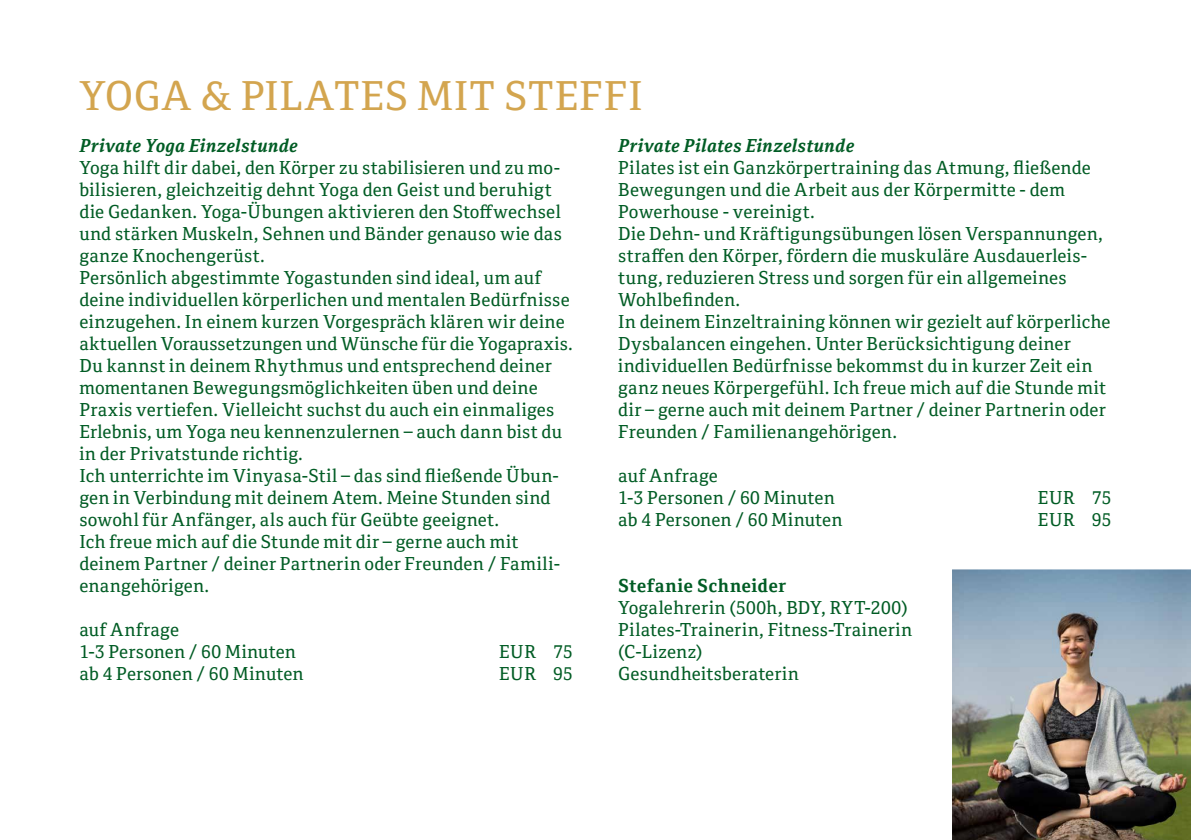
<style>
.page{position:relative;width:1191px;height:840px;background:#fff}
.page>*{position:absolute;margin:0;border:0;box-sizing:border-box;transform-origin:0 0}
.t1{font:40px "Cordale Corp";letter-spacing:.02em;color:#d3a54f}
.t2{font:18px/22px "Cordale Corp";letter-spacing:.02em;color:#005c24}
.t3{font:italic 700 18px "Cordale Corp";letter-spacing:.015em;color:#005c24}
.t4{font:700 18px "Cordale Corp";letter-spacing:.015em;color:#005c24}
</style>
<div class="page">
<img style="left:952px;top:569px;width:239px;height:270px">
<h1 class="t1" style="left:79px;top:71px;width:564px">YOGA &amp; PILATES MIT STEFFI</h1>
<p class="t3" style="left:79px;top:134px;width:220px">Private Yoga Einzelstunde</p>
<p class="t2" style="left:79px;top:156px;width:495px">Yoga hilft dir dabei, den Körper zu stabilisieren und zu mo&shy;bilisieren, gleichzeitig dehnt Yoga den Geist und beruhigt die Gedanken. Yoga-Übungen aktivieren den Stoffwechsel und stärken Muskeln, Sehnen und Bänder genauso wie das ganze Knochengerüst.<br>Persönlich abgestimmte Yogastunden sind ideal, um auf deine individuellen körperlichen und mentalen Bedürfnisse einzugehen. In einem kurzen Vorgespräch klären wir deine aktuellen Voraussetzungen und Wünsche für die Yogapraxis.<br>Du kannst in deinem Rhythmus und entsprechend deiner momentanen Bewegungsmöglichkeiten üben und deine Praxis vertiefen. Vielleicht suchst du auch ein einmaliges Erlebnis, um Yoga neu kennenzulernen – auch dann bist du in der Privatstunde richtig.<br>Ich unterrichte im Vinyasa-Stil – das sind fließende Übun&shy;gen in Verbindung mit deinem Atem. Meine Stunden sind sowohl für Anfänger, als auch für Geübte geeignet.<br>Ich freue mich auf die Stunde mit dir – gerne auch mit deinem Partner / deiner Partnerin oder Freunden / Famili&shy;enangehörigen.</p>
<p class="t2" style="left:79px;top:618px;width:218px">auf Anfrage<br>1-3 Personen / 60 Minuten</p>
<p class="t2" style="left:499px;top:640px;width:75px">EUR 75</p>
<p class="t2" style="left:79px;top:662px;width:226px">ab 4 Personen / 60 Minuten</p>
<p class="t2" style="left:499px;top:662px;width:75px">EUR 95</p>
<p class="t3" style="left:618px;top:134px;width:237px">Private Pilates Einzelstunde</p>
<p class="t2" style="left:618px;top:156px;width:494px">Pilates ist ein Ganzkörpertraining das Atmung, fließende Bewegungen und die Arbeit aus der Körpermitte - dem Powerhouse - vereinigt.<br>Die Dehn- und Kräftigungsübungen lösen Verspannungen, straffen den Körper, fördern die muskuläre Ausdauerleis&shy;tung, reduzieren Stress und sorgen für ein allgemeines Wohlbefinden.<br>In deinem Einzeltraining können wir gezielt auf körperliche Dysbalancen eingehen. Unter Berücksichtigung deiner individuellen Bedürfnisse bekommst du in kurzer Zeit ein ganz neues Körpergefühl. Ich freue mich auf die Stunde mit dir – gerne auch mit deinem Partner / deiner Partnerin oder Freunden / Familienangehörigen.</p>
<p class="t2" style="left:618px;top:464px;width:218px">auf Anfrage<br>1-3 Personen / 60 Minuten</p>
<p class="t2" style="left:1037px;top:486px;width:75px">EUR 75</p>
<p class="t2" style="left:618px;top:508px;width:226px">ab 4 Personen / 60 Minuten</p>
<p class="t2" style="left:1037px;top:508px;width:75px">EUR 95</p>
<p class="t4" style="left:618px;top:574px;width:170px">Stefanie Schneider</p>
<p class="t2" style="left:618px;top:596px;width:295px">Yogalehrerin (500h, BDY, RYT-200)<br>Pilates-Trainerin, Fitness-Trainerin (C-Lizenz)<br>Gesundheitsberaterin</p>
</div>
